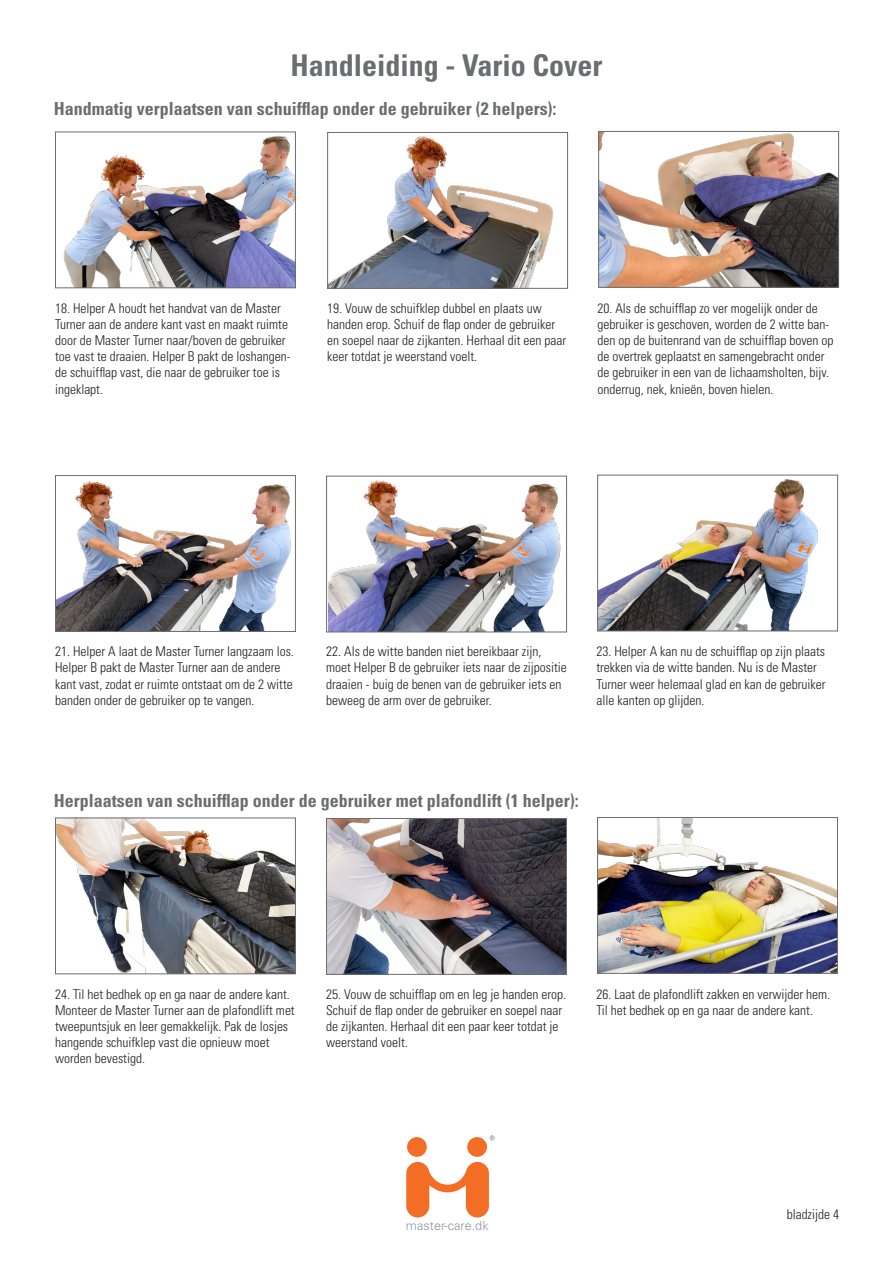
<style>
.page{position:relative;width:893px;height:1263px;background:#fff}
.page>*{position:absolute;margin:0;border:0;box-sizing:border-box;transform-origin:0 0}
.t1{font:700 condensed 30px "Univers LT Std";color:#6c6d70}
.Underoverskrift{font:700 condensed 18px "Univers LT Std";color:#6c6d70}
.t2{font:300 condensed 13.5px/16.2px "Univers LT Std";color:#231f20}
.t3{font:300 12.75px "Univers LT Std";color:#939598}
</style>
<div class="page">
<img style="left:600px;top:133px;width:237px;height:153px">
<div style="left:598px;top:131px;width:241px;height:157px;border:1px solid #6c6d70"></div>
<img style="left:329px;top:135px;width:225px;height:152px">
<div style="left:327px;top:132px;width:241px;height:157px;border:1px solid #6c6d70"></div>
<img style="left:63px;top:135px;width:231px;height:151px">
<div style="left:55px;top:132px;width:241px;height:156px;border:1px solid #6c6d70"></div>
<img style="left:599px;top:479px;width:219px;height:150px">
<div style="left:597px;top:475px;width:241px;height:156px;border:1px solid #6c6d70"></div>
<img style="left:328px;top:480px;width:233px;height:150px">
<div style="left:326px;top:476px;width:241px;height:156px;border:1px solid #6c6d70"></div>
<img style="left:57px;top:481px;width:234px;height:149px">
<div style="left:55px;top:475px;width:241px;height:157px;border:1px solid #6c6d70"></div>
<img style="left:599px;top:819px;width:237px;height:153px">
<div style="left:597px;top:817px;width:241px;height:157px;border:1px solid #6c6d70"></div>
<img style="left:328px;top:820px;width:237px;height:153px">
<div style="left:326px;top:818px;width:241px;height:157px;border:1px solid #6c6d70"></div>
<img style="left:57px;top:819px;width:237px;height:153px">
<div style="left:55px;top:817px;width:241px;height:157px;border:1px solid #6c6d70"></div>
<svg style="left:406px;top:1162px;width:83px;height:55px"></svg>
<div style="left:407px;top:1137px;width:20px;height:20px;background:#f36e24;border-radius:50%"></div>
<div style="left:467px;top:1137px;width:20px;height:20px;background:#f36e24;border-radius:50%"></div>
<svg style="left:490px;top:1135px;width:4px;height:5px"></svg>
<h1 class="t1" style="left:290px;top:47px;width:314px">Handleiding - Vario Cover</h1>
<p class="Underoverskrift" style="left:54px;top:97px;width:504px">Handmatig verplaatsen van schuifflap onder de gebruiker (2 helpers):</p>
<p class="t2" style="left:55px;top:300px;width:237px">18. Helper A houdt het handvat van de Master Turner aan de andere kant vast en maakt ruimte door de Master Turner naar/boven de gebruiker toe vast te draaien. Helper B pakt de loshangen&shy;de schuifflap vast, die naar de gebruiker toe is ingeklapt.</p>
<p class="t2" style="left:327px;top:300px;width:241px">19. Vouw de schuifklep dubbel en plaats uw handen erop. Schuif de flap onder de gebruiker en soepel naar de zijkanten. Herhaal dit een paar keer totdat je weerstand voelt.</p>
<p class="t2" style="left:597px;top:300px;width:238px">20. Als de schuifflap zo ver mogelijk onder de gebruiker is geschoven, worden de 2 witte ban&shy;den op de buitenrand van de schuifflap boven op de overtrek geplaatst en samengebracht onder de gebruiker in een van de lichaamsholten, bijv. onderrug, nek, knieën, boven hielen.</p>
<p class="t2" style="left:55px;top:643px;width:240px">21. Helper A laat de Master Turner langzaam los.<br>Helper B pakt de Master Turner aan de andere kant vast, zodat er ruimte ontstaat om de 2 witte banden onder de gebruiker op te vangen.</p>
<p class="t2" style="left:326px;top:643px;width:242px">22. Als de witte banden niet bereikbaar zijn, moet Helper B de gebruiker iets naar de zijpositie draaien - buig de benen van de gebruiker iets en beweeg de arm over de gebruiker.</p>
<p class="t2" style="left:596px;top:643px;width:231px">23. Helper A kan nu de schuifflap op zijn plaats trekken via de witte banden. Nu is de Master Turner weer helemaal glad en kan de gebruiker alle kanten op glijden.</p>
<p class="Underoverskrift" style="left:54px;top:789px;width:526px">Herplaatsen van schuifflap onder de gebruiker met plafondlift (1 helper):</p>
<p class="t2" style="left:55px;top:986px;width:241px">24. Til het bedhek op en ga naar de andere kant.<br>Monteer de Master Turner aan de plafondlift met tweepuntsjuk en leer gemakkelijk. Pak de losjes hangende schuifklep vast die opnieuw moet worden bevestigd.</p>
<p class="t2" style="left:326px;top:986px;width:242px">25. Vouw de schuifflap om en leg je handen erop.<br>Schuif de flap onder de gebruiker en soepel naar de zijkanten. Herhaal dit een paar keer totdat je weerstand voelt.</p>
<p class="t2" style="left:596px;top:986px;width:235px">26. Laat de plafondlift zakken en verwijder hem.<br>Til het bedhek op en ga naar de andere kant.</p>
<p class="t3" style="left:406px;top:1217px;width:84px">master-care.dk</p>
<p class="t2" style="left:787px;top:1206px;width:54px">bladzijde 4</p>
</div>
